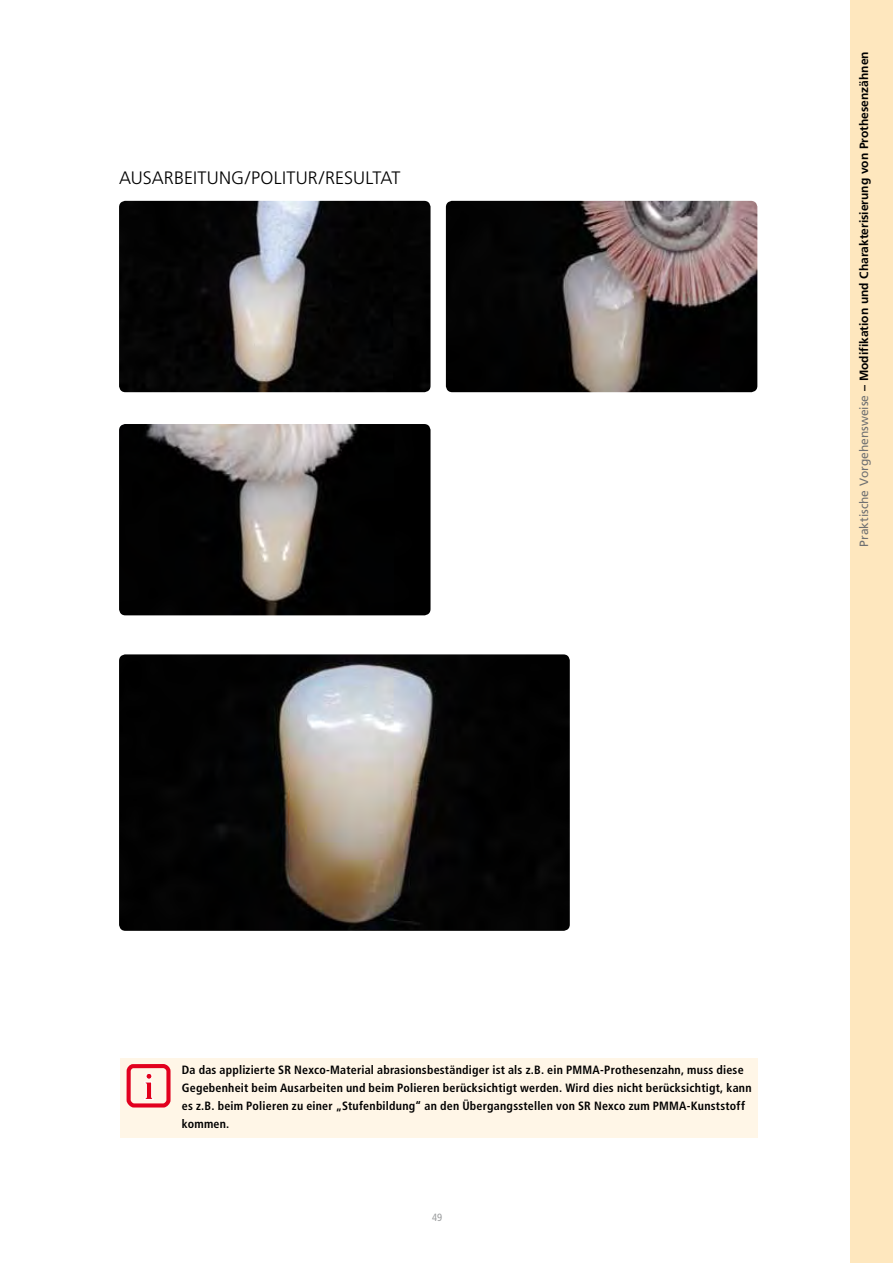
<style>
.page{position:relative;width:893px;height:1263px;background:#fff}
.page>*{position:absolute;margin:0;border:0;box-sizing:border-box;transform-origin:0 0}
.t1{font:300 18px "Frutiger";letter-spacing:.02em;color:#000}
.t2{font:700 condensed 12px/18px "Frutiger";letter-spacing:.015em;color:#000}
.t3{font:700 12px "Frutiger";color:#000}
.t4{font:condensed 10.5px "Frutiger";color:#9c9e9f}
.s1{font-weight:400;color:#707172}
</style>
<div class="page">
<img style="left:119px;top:201px;width:312px;height:191px">
<img style="left:446px;top:201px;width:311px;height:191px">
<img style="left:119px;top:424px;width:312px;height:191px">
<div style="left:851px;top:0;width:42px;height:1263px;background:#fee7be"></div>
<img style="left:119px;top:654px;width:451px;height:277px">
<div style="left:121px;top:1058px;width:637px;height:79px;background:#fff6e7"></div>
<svg style="left:126px;top:1064px;width:45px;height:44px"></svg>
<h1 class="t1" style="left:119px;top:167px;width:280px">AUSARBEITUNG/POLITUR/RESULTAT</h1>
<p class="t3" style="left:857px;top:547px;width:497px;rotate:-90deg"><span class="s1">Praktische Vorgehensweise</span> – Modifikation und Charakterisierung von Prothesenzähnen</p>
<p class="t2" style="left:182px;top:1060px;width:571px">Da das applizierte SR Nexco-Material abrasionsbeständiger ist als z.B. ein PMMA-Prothesenzahn, muss diese Gegebenheit beim Ausarbeiten und beim Polieren berücksichtigt werden. Wird dies nicht berücksichtigt, kann es z.B. beim Polieren zu einer „Stufenbildung“ an den Übergangsstellen von SR Nexco zum PMMA-Kunststoff kommen.</p>
<p class="t4" style="left:432px;top:1211px;width:12px">49</p>
</div>
